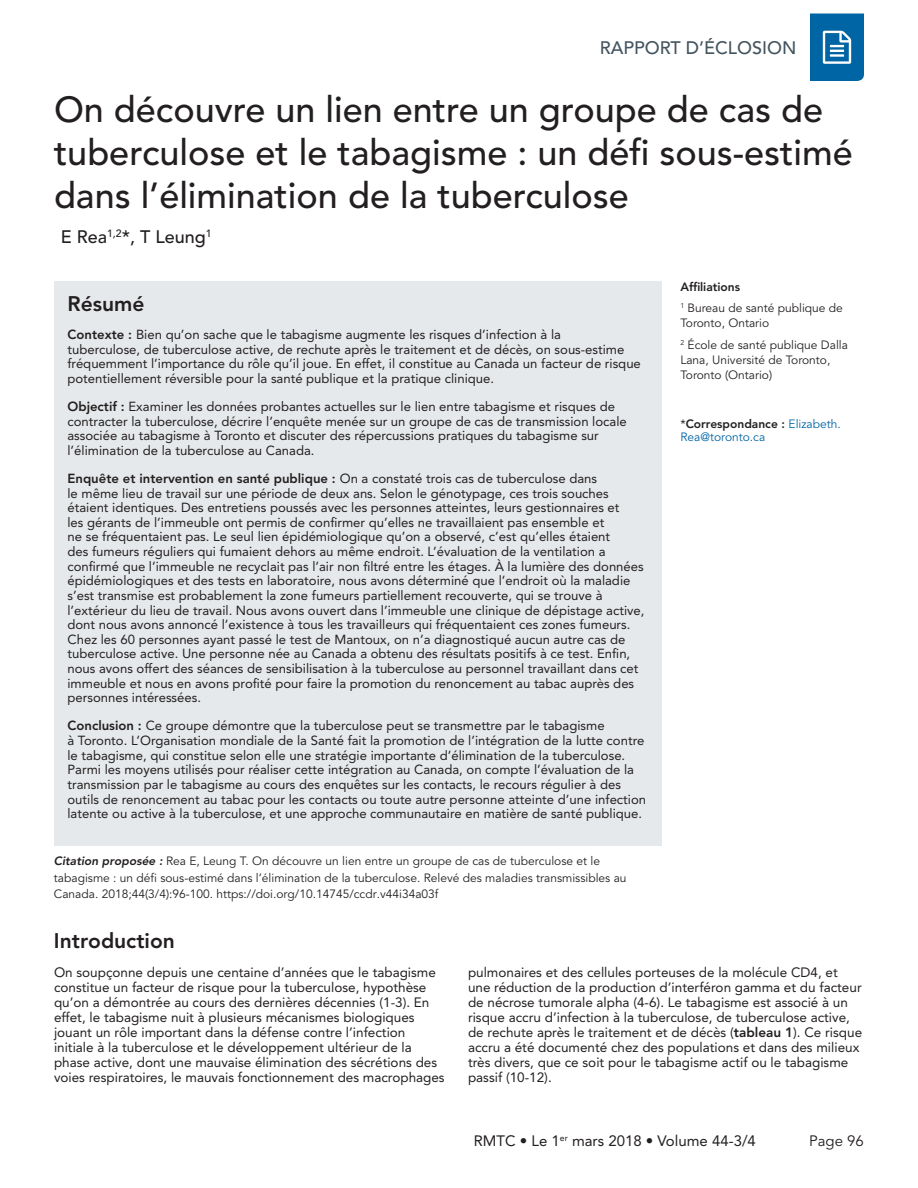
<style>
.page{position:relative;width:918px;height:1188px;background:#fff}
.page>*{position:absolute;margin:0;border:0;box-sizing:border-box;transform-origin:0 0}
.A_-_H2{font:500 36px/43.2px "Avenir LT Std";color:#231f20}
.A_-_H3_References_Sp{font:800 21px "Avenir LT Std";color:#231f20}
.A_-_H3{font:800 21px "Avenir LT Std";color:#231f20}
.t1{font:500 18px "Avenir LT Std";color:#45555f}
.A_-_Names{font:500 18px "Avenir LT Std";color:#231f20}
.t2{font:15px "Avenir LT Std";color:#231f20}
.t3{font:15px "Avenir LT Std";color:#231f20}
.A_-_Body{font:13.5px/15px "Avenir LT Std";color:#231f20}
.A_-_Body-2{font:13.2px/14.5px "Avenir LT Std";color:#231f20}
.A_-_H3_References_Sp-2{font:12px/16.5px "Avenir LT Std";color:#231f20}
.A_-_Sidebar{font:12px/15px "Avenir LT Std";color:#231f20}
.A_-_Sidebar_Corresp{font:12px/13.5px "Avenir LT Std";color:#0065a4}
.A_-_Sidebar-2{font:800 12px "Avenir LT Std";color:#231f20}
.s1{font-weight:800}
.s2{color:#231f20}
.s3{font-weight:800;color:#231f20}
.s4{font-weight:800;font-style:italic}
</style>
<div class="page">
<svg style="left:810px;top:14px;width:54px;height:67px;background:#1c76ae"></svg>
<div style="left:54px;top:282px;width:608px;height:564px;background:#e6e9eb"></div>
<h3 class="t1" style="left:600px;top:37px;width:198px">RAPPORT D’ÉCLOSION</h3>
<p class="A_-_H2" style="left:54px;top:89px;width:800px">On découvre un lien entre un groupe de cas de tuberculose et le tabagisme : un défi sous-estimé dans l’élimination de la tuberculose</p>
<p class="A_-_Names" style="left:61px;top:227px;width:152px">E Rea<sup>1,2</sup>*, T Leung<sup>1</sup></p>
<p class="A_-_H3" style="left:68px;top:291px;width:78px">Résumé</p>
<p class="A_-_Body-2" style="left:68px;top:327px;width:575px"><span class="s1">Contexte :</span> Bien qu’on sache que le tabagisme augmente les risques d’infection à la<br>tuberculose, de tuberculose active, de rechute après le traitement et de décès, on sous-estime fréquemment l’importance du rôle qu’il joue. En effet, il constitue au Canada un facteur de risque potentiellement réversible pour la santé publique et la pratique clinique.</p>
<p class="A_-_Body-2" style="left:68px;top:399px;width:561px"><span class="s1">Objectif :</span> Examiner les données probantes actuelles sur le lien entre tabagisme et risques de contracter la tuberculose, décrire l’enquête menée sur un groupe de cas de transmission locale associée au tabagisme à Toronto et discuter des répercussions pratiques du tabagisme sur l’élimination de la tuberculose au Canada.</p>
<p class="A_-_Body-2" style="left:68px;top:471px;width:578px"><span class="s1">Enquête et intervention en santé publique :</span> On a constaté trois cas de tuberculose dans<br>le même lieu de travail sur une période de deux ans. Selon le génotypage, ces trois souches étaient identiques. Des entretiens poussés avec les personnes atteintes, leurs gestionnaires et<br>les gérants de l’immeuble ont permis de confirmer qu’elles ne travaillaient pas ensemble et<br>ne se fréquentaient pas. Le seul lien épidémiologique qu’on a observé, c’est qu’elles étaient<br>des fumeurs réguliers qui fumaient dehors au même endroit. L’évaluation de la ventilation a confirmé que l’immeuble ne recyclait pas l’air non filtré entre les étages. À la lumière des données épidémiologiques et des tests en laboratoire, nous avons déterminé que l’endroit où la maladie s’est transmise est probablement la zone fumeurs partiellement recouverte, qui se trouve à l’extérieur du lieu de travail. Nous avons ouvert dans l’immeuble une clinique de dépistage active, dont nous avons annoncé l’existence à tous les travailleurs qui fréquentaient ces zones fumeurs.<br>Chez les 60 personnes ayant passé le test de Mantoux, on n’a diagnostiqué aucun autre cas de tuberculose active. Une personne née au Canada a obtenu des résultats positifs à ce test. Enfin, nous avons offert des séances de sensibilisation à la tuberculose au personnel travaillant dans cet immeuble et nous en avons profité pour faire la promotion du renoncement au tabac auprès des personnes intéressées.</p>
<p class="A_-_Body-2" style="left:68px;top:719px;width:580px"><span class="s1">Conclusion :</span> Ce groupe démontre que la tuberculose peut se transmettre par le tabagisme<br>à Toronto. L’Organisation mondiale de la Santé fait la promotion de l’intégration de la lutte contre le tabagisme, qui constitue selon elle une stratégie importante d’élimination de la tuberculose.<br>Parmi les moyens utilisés pour réaliser cette intégration au Canada, on compte l’évaluation de la transmission par le tabagisme au cours des enquêtes sur les contacts, le recours régulier à des outils de renoncement au tabac pour les contacts ou toute autre personne atteinte d’une infection latente ou active à la tuberculose, et une approche communautaire en matière de santé publique.</p>
<p class="A_-_Sidebar-2" style="left:680px;top:279px;width:61px">Affiliations</p>
<p class="A_-_Sidebar" style="left:680px;top:301px;width:164px"><sup>1</sup> Bureau de santé publique de<br>Toronto, Ontario</p>
<p class="A_-_Sidebar" style="left:680px;top:338px;width:169px"><sup>2</sup> École de santé publique Dalla<br>Lana, Université de Toronto,<br>Toronto (Ontario)</p>
<p class="A_-_Sidebar_Corresp" style="left:680px;top:417px;width:162px"><span class="s2">*</span><span class="s3">Correspondance :</span> Elizabeth.<br>Rea@toronto.ca</p>
<p class="A_-_H3_References_Sp-2" style="left:54px;top:853px;width:574px"><span class="s4">Citation proposée :</span> Rea E, Leung T. On découvre un lien entre un groupe de cas de tuberculose et le tabagisme : un défi sous-estimé dans l’élimination de la tuberculose. Relevé des maladies transmissibles au<br>Canada. 2018;44(3/4):96-100. https://doi.org/10.14745/ccdr.v44i34a03f</p>
<p class="A_-_H3_References_Sp" style="left:54px;top:928px;width:122px">Introduction</p>
<p class="A_-_Body" style="left:54px;top:965px;width:392px">On soupçonne depuis une centaine d’années que le tabagisme constitue un facteur de risque pour la tuberculose, hypothèse qu’on a démontrée au cours des dernières décennies (1-3). En effet, le tabagisme nuit à plusieurs mécanismes biologiques jouant un rôle important dans la défense contre l’infection initiale à la tuberculose et le développement ultérieur de la phase active, dont une mauvaise élimination des sécrétions des voies respiratoires, le mauvais fonctionnement des macrophages</p>
<p class="A_-_Body" style="left:468px;top:965px;width:396px">pulmonaires et des cellules porteuses de la molécule CD4, et une réduction de la production d’interféron gamma et du facteur de nécrose tumorale alpha (4-6). Le tabagisme est associé à un risque accru d’infection à la tuberculose, de tuberculose active, de rechute après le traitement et de décès (<span class="s1">tableau 1</span>). Ce risque accru a été documenté chez des populations et dans des milieux très divers, que ce soit pour le tabagisme actif ou le tabagisme passif (10-12).</p>
<p class="t2" style="left:474px;top:1133px;width:284px">RMTC • Le 1<sup>er</sup> mars 2018 • Volume 44-3/4</p>
<p class="t3" style="left:809px;top:1133px;width:56px">Page 96</p>
</div>
